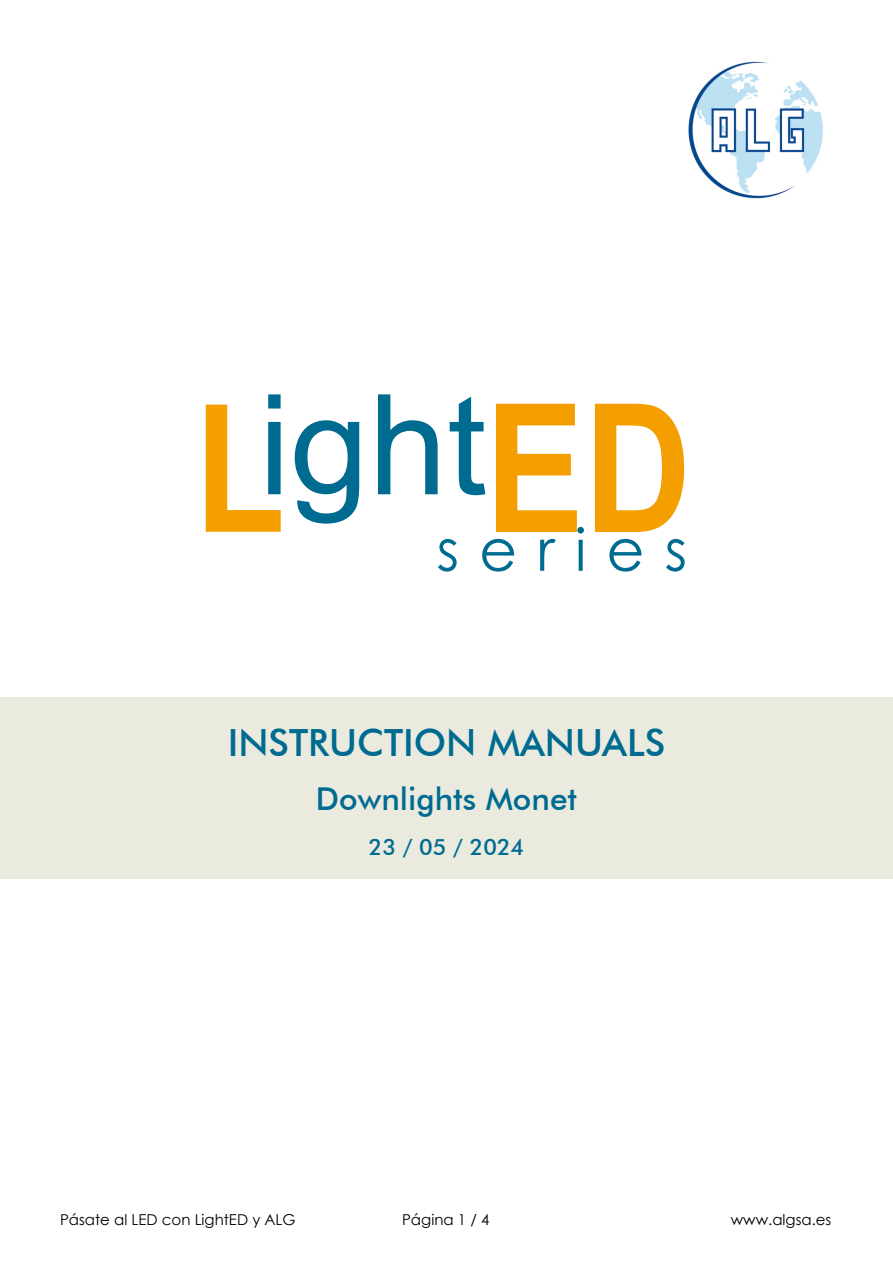
<style>
.page{position:relative;width:893px;height:1263px;background:#fff}
.page>*{position:absolute;margin:0;border:0;box-sizing:border-box;transform-origin:0 0}
.t1{font:58.5px "Century Gothic";letter-spacing:.34em;color:#006b90}
.t2{font:500 37.5px "Futura BT";color:#006b90}
.t3{font:500 31.5px "Futura BT";color:#006b90}
.t4{font:500 22.5px "Futura BT";color:#006b90}
.t5{font:15px "Century Gothic";color:#000}
</style>
<div class="page">
<div style="left:0;top:697px;width:893px;height:182px;background:#eaeadf"></div>
<svg style="left:206px;top:394px;width:75px;height:138px"></svg>
<svg style="left:295px;top:420px;width:64px;height:104px"></svg>
<svg style="left:378px;top:394px;width:60px;height:100px"></svg>
<svg style="left:450px;top:397px;width:35px;height:98px"></svg>
<svg style="left:496px;top:404px;width:81px;height:128px"></svg>
<svg style="left:595px;top:404px;width:89px;height:128px"></svg>
<img style="left:688px;top:61px;width:135px;height:138px">
<h1 class="t1" style="left:436px;top:509px;width:252px">series</h1>
<h2 class="t2" style="left:228px;top:719px;width:439px">INSTRUCTION MANUALS</h2>
<h3 class="t3" style="left:316px;top:780px;width:263px">Downlights Monet</h3>
<h3 class="t4" style="left:369px;top:833px;width:157px">23 / 05 / 2024</h3>
<p class="t5" style="left:60px;top:1209px;width:237px">Pásate al LED con LightED y ALG</p>
<p class="t5" style="left:402px;top:1209px;width:89px">Página 1 / 4</p>
<p class="t5" style="left:731px;top:1209px;width:102px">www.algsa.es</p>
</div>
